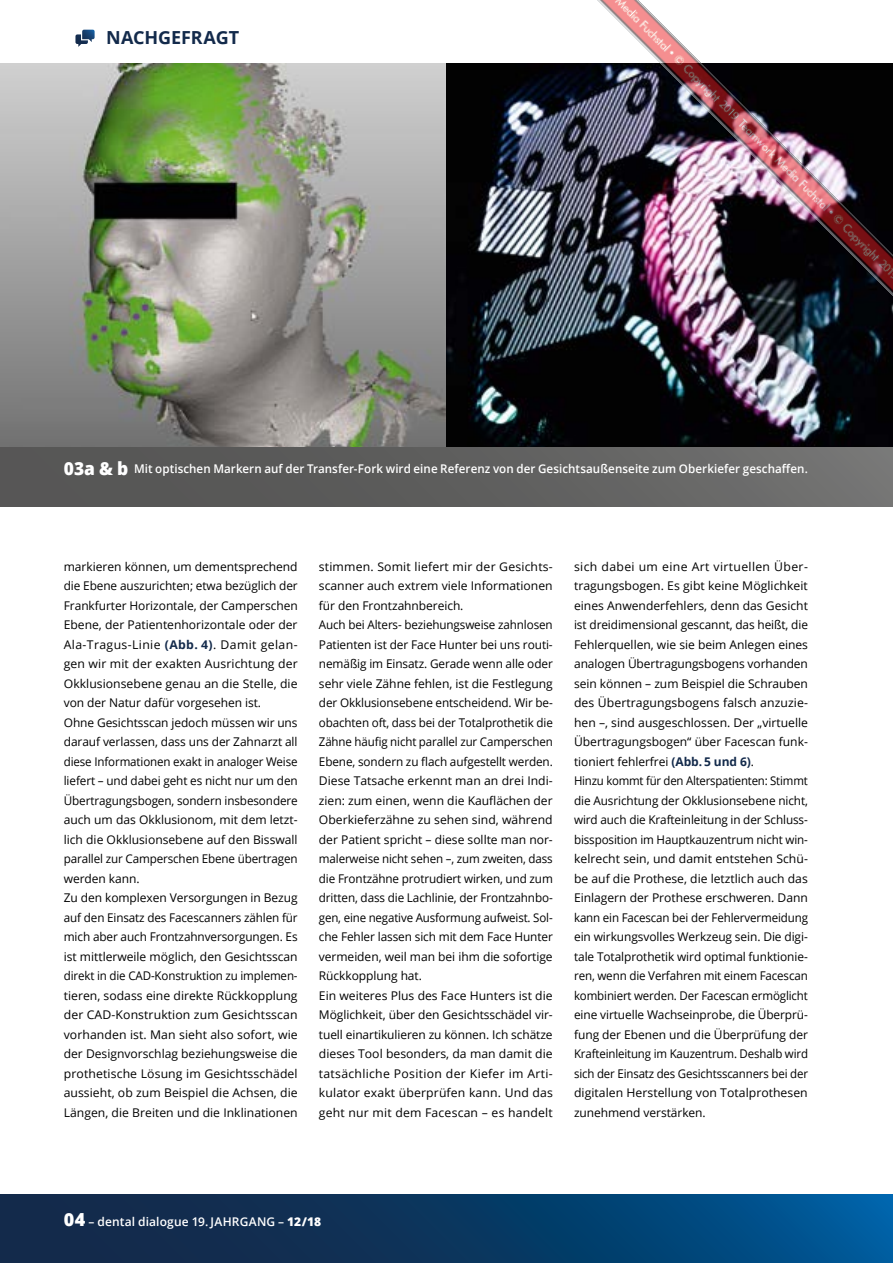
<style>
.page{position:relative;width:893px;height:1263px;background:#fff}
.page>*{position:absolute;margin:0;border:0;box-sizing:border-box;transform-origin:0 0}
.t1{font:700 18px "Open Sans";letter-spacing:-.005em;color:#132a4b}
.DD_2015_Fliesstext{font:12px/19.5px "Open Sans";color:#000;text-align:justify}
.DD_2015_Fliesstext-2{font:12px/19.5px "Open Sans";color:#000;text-align:justify;scale:.95 1}
.DD_2018_Bilduntersch{font:600 12px "Open Sans";letter-spacing:.01em;color:#fff}
.s1{font-weight:800;font-size:18px}
.s2{font-weight:700;color:#132a4b}
.s3{font-weight:800}
</style>
<div class="page">
<svg style="left:0;top:1195px;width:893px;height:68px;background:#093a66"></svg>
<svg style="left:75px;top:30px;width:20px;height:17px"></svg>
<div style="left:0;top:446px;width:893px;height:60px;background:linear-gradient(to right,#515050,#717170)"></div>
<img style="left:0;top:64px;width:893px;height:382px">
<img style="left:573px;top:0;width:320px;height:320px">
<h1 class="t1" style="left:106px;top:24px;width:134px">NACHGEFRAGT</h1>
<p class="DD_2018_Bilduntersch" style="left:64px;top:460px;width:746px"><span class="s1">03a &amp; b</span> Mit optischen Markern auf der Transfer-Fork wird eine Referenz von der Gesichtsaußenseite zum Oberkiefer geschaffen.</p>
<p class="DD_2015_Fliesstext" style="left:64px;top:556px;width:235px">markieren können, um dementsprechend die Ebene auszurichten; etwa bezüglich der Frankfurter Horizontale, der Camperschen Ebene, der Patientenhorizontale oder der Ala-Tragus-Linie <span class="s2">(Abb. 4)</span>. Damit gelan&shy;gen wir mit der exakten Ausrichtung der Okklusionsebene genau an die Stelle, die von der Natur dafür vorgesehen ist.</p>
<p class="DD_2015_Fliesstext" style="left:64px;top:712px;width:235px">Ohne Gesichtsscan jedoch müssen wir uns darauf verlassen, dass uns der Zahnarzt all diese Informationen exakt in analoger Weise liefert – und dabei geht es nicht nur um den Übertragungsbogen, sondern insbesondere auch um das Okklusionom, mit dem letzt&shy;lich die Okklusionsebene auf den Bisswall parallel zur Camperschen Ebene übertragen werden kann.</p>
<p class="DD_2015_Fliesstext" style="left:64px;top:888px;width:235px">Zu den komplexen Versorgungen in Bezug auf den Einsatz des Facescanners zählen für mich aber auch Frontzahnversorgungen. Es ist mittlerweile möglich, den Gesichtsscan direkt in die CAD-Konstruktion zu implemen&shy;tieren, sodass eine direkte Rückkopplung der CAD-Konstruktion zum Gesichtsscan vorhanden ist. Man sieht also sofort, wie der Designvorschlag beziehungsweise die prothetische Lösung im Gesichtsschädel aussieht, ob zum Beispiel die Achsen, die Längen, die Breiten und die Inklinationen</p>
<p class="DD_2015_Fliesstext" style="left:319px;top:556px;width:235px">stimmen. Somit liefert mir der Gesichts&shy;scanner auch extrem viele Informationen für den Frontzahnbereich.</p>
<p class="DD_2015_Fliesstext" style="left:319px;top:615px;width:235px">Auch bei Alters- beziehungsweise zahnlosen Patienten ist der Face Hunter bei uns routi&shy;nemäßig im Einsatz. Gerade wenn alle oder sehr viele Zähne fehlen, ist die Festlegung der Okklusionsebene entscheidend. Wir be&shy;obachten oft, dass bei der Totalprothetik die Zähne häufig nicht parallel zur Camperschen Ebene, sondern zu flach aufgestellt werden.<br>Diese Tatsache erkennt man an drei Indi&shy;zien: zum einen, wenn die Kauflächen der Oberkieferzähne zu sehen sind, während der Patient spricht – diese sollte man nor&shy;malerweise nicht sehen –, zum zweiten, dass die Frontzähne protrudiert wirken, und zum dritten, dass die Lachlinie, der Frontzahnbo&shy;gen, eine negative Ausformung aufweist. Sol&shy;che Fehler lassen sich mit dem Face Hunter vermeiden, weil man bei ihm die sofortige Rückkopplung hat.</p>
<p class="DD_2015_Fliesstext" style="left:319px;top:985px;width:235px">Ein weiteres Plus des Face Hunters ist die Möglichkeit, über den Gesichtsschädel vir&shy;tuell einartikulieren zu können. Ich schätze dieses Tool besonders, da man damit die tatsächliche Position der Kiefer im Arti&shy;kulator exakt überprüfen kann. Und das geht nur mit dem Facescan – es handelt</p>
<p class="DD_2015_Fliesstext" style="left:574px;top:556px;width:235px">sich dabei um eine Art virtuellen Über&shy;tragungsbogen. Es gibt keine Möglichkeit eines Anwenderfehlers, denn das Gesicht ist dreidimensional gescannt, das heißt, die Fehlerquellen, wie sie beim Anlegen eines analogen Übertragungsbogens vorhanden sein können – zum Beispiel die Schrauben des Übertragungsbogens falsch anzuzie&shy;hen –, sind ausgeschlossen. Der „virtuelle Übertragungsbogen“ über Facescan funk&shy;tioniert fehlerfrei <span class="s2">(Abb. 5 und 6)</span>.</p>
<p class="DD_2015_Fliesstext-2" style="left:574px;top:771px;width:248px">Hinzu kommt für den Alterspatienten: Stimmt die Ausrichtung der Okklusionsebene nicht, wird auch die Krafteinleitung in der Schluss&shy;bissposition im Hauptkauzentrum nicht win&shy;kelrecht sein, und damit entstehen Schü&shy;be auf die Prothese, die letztlich auch das Einlagern der Prothese erschweren. Dann kann ein Facescan bei der Fehlervermeidung ein wirkungsvolles Werkzeug sein. Die digi&shy;tale Totalprothetik wird optimal funktionie&shy;ren, wenn die Verfahren mit einem Facescan kombiniert werden. Der Facescan ermöglicht eine virtuelle Wachseinprobe, die Überprü&shy;fung der Ebenen und die Überprüfung der Krafteinleitung im Kauzentrum. Deshalb wird sich der Einsatz des Gesichtsscanners bei der digitalen Herstellung von Totalprothesen zunehmend verstärken.</p>
<p class="DD_2018_Bilduntersch" style="left:64px;top:1213px;width:259px"><span class="s1">04</span> – dental dialogue 19. JAHRGANG – <span class="s3">12/18</span></p>
</div>
